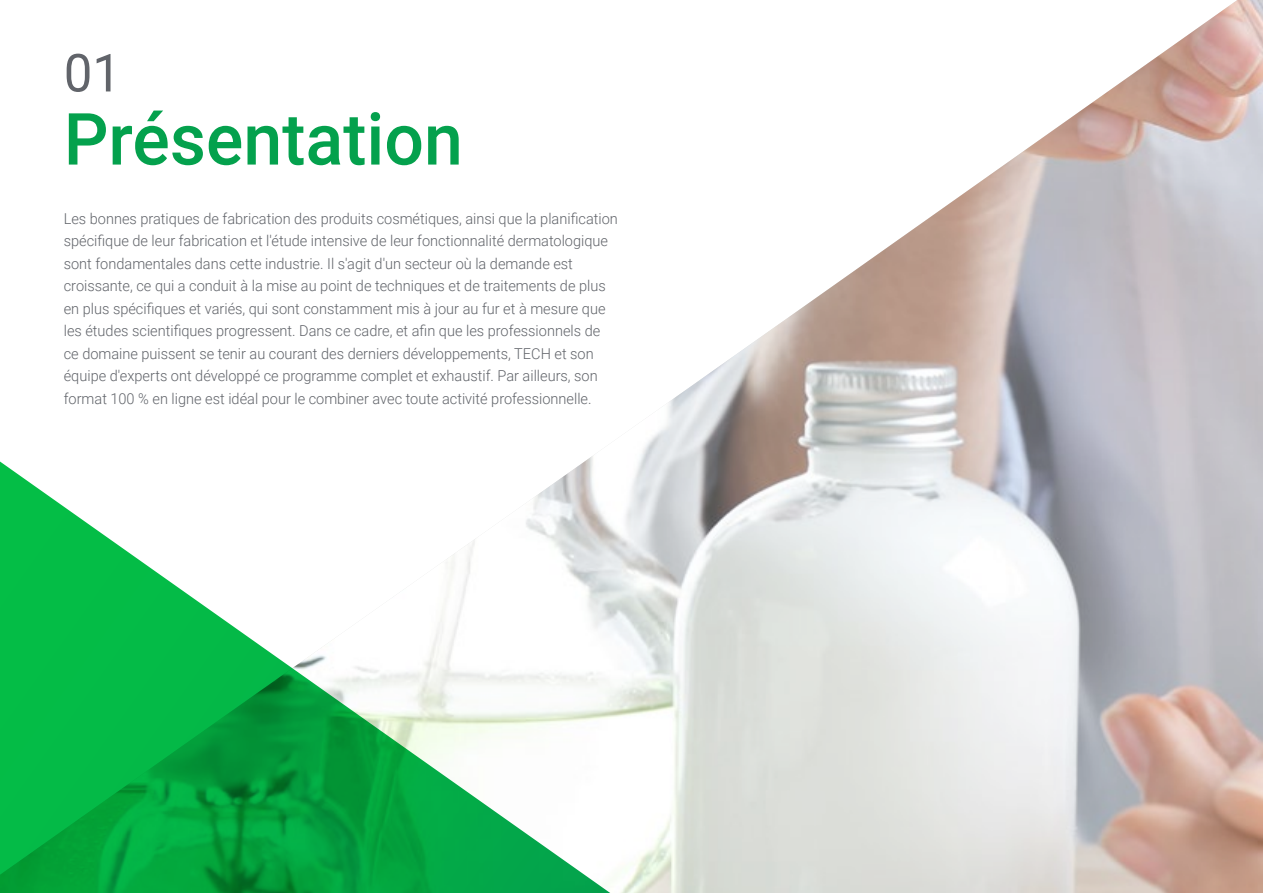
<style>
.page{position:relative;width:1263px;height:893px;background:#fff}
.page>*{position:absolute;margin:0;border:0;box-sizing:border-box;transform-origin:0 0}
.t1{font:500 72px "Roboto";color:#04a14d}
.t2{font:52.5px "Roboto";color:#61646a}
.t3{font:300 15px/22.5px "Roboto";color:#61646a}
</style>
<div class="page">
<img style="left:640px;top:0;width:623px;height:893px">
<svg style="left:0;top:455px;width:640px;height:438px"></svg>
<h2 class="t2" style="left:64px;top:36px;width:59px">01</h2>
<h1 class="t1" style="left:64px;top:89px;width:401px">Présentation</h1>
<p class="t3" style="left:64px;top:207px;width:556px">Les bonnes pratiques de fabrication des produits cosmétiques, ainsi que la planification spécifique de leur fabrication et l'étude intensive de leur fonctionnalité dermatologique sont fondamentales dans cette industrie. Il s'agit d'un secteur où la demande est croissante, ce qui a conduit à la mise au point de techniques et de traitements de plus en plus spécifiques et variés, qui sont constamment mis à jour au fur et à mesure que les études scientifiques progressent. Dans ce cadre, et afin que les professionnels de ce domaine puissent se tenir au courant des derniers développements, TECH et son équipe d'experts ont développé ce programme complet et exhaustif. Par ailleurs, son format 100 % en ligne est idéal pour le combiner avec toute activité professionnelle.</p>
</div>
